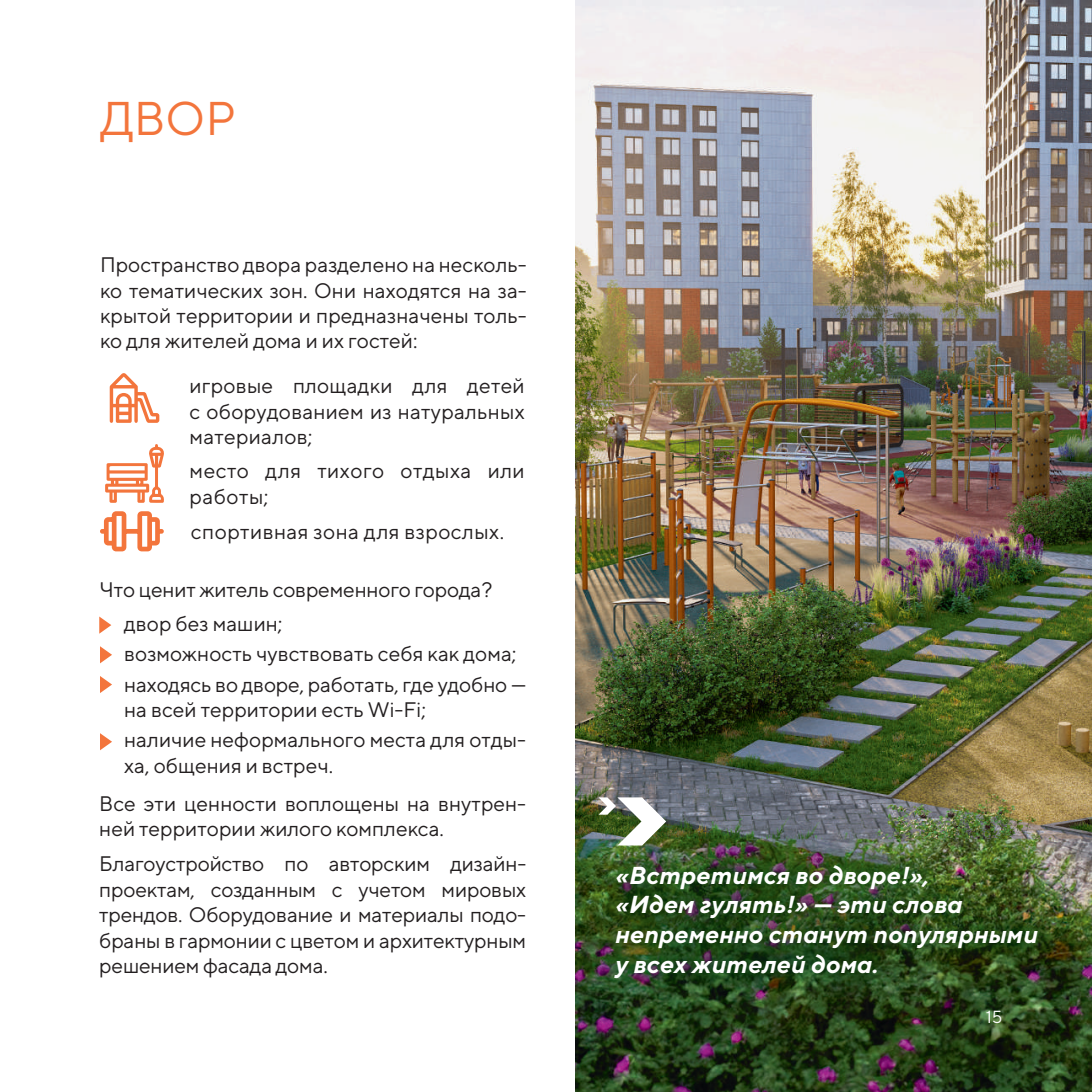
<style>
.page{position:relative;width:1092px;height:1092px;background:#fff}
.page>*{position:absolute;margin:0;border:0;box-sizing:border-box;transform-origin:0 0}
.t1{font:47.25px "TT Norms";color:#f3753c}
.t2{font:italic 700 24.5px/29.8px "TT Norms";letter-spacing:.01em;color:#fff}
.t3{font:21px/25.4px "TT Norms";color:#231f20}
.t4{font:21px/25.4px "TT Norms";letter-spacing:.02em;color:#231f20}
.t5{font:17.5px "TT Norms";color:#fff}
</style>
<div class="page">
<img style="left:575px;top:0;width:516px;height:1091px">
<svg style="left:99px;top:616px;width:12px;height:17px"></svg>
<svg style="left:100px;top:646px;width:12px;height:17px"></svg>
<svg style="left:100px;top:676px;width:12px;height:17px"></svg>
<svg style="left:100px;top:733px;width:12px;height:17px"></svg>
<div style="left:594px;top:844px;width:463px;height:153px;background:#004112;opacity:.66"></div>
<img style="left:598px;top:797px;width:68px;height:48px">
<svg style="left:105px;top:444px;width:59px;height:59px"></svg>
<svg style="left:110px;top:373px;width:49px;height:50px"></svg>
<svg style="left:100px;top:511px;width:64px;height:41px"></svg>
<h1 class="t1" style="left:100px;top:89px;width:137px">ДВОР</h1>
<p class="t3" style="left:100px;top:252px;width:428px;text-align:justify">Пространство двора разделено на несколь&shy;ко тематических зон. Они находятся на за&shy;крытой территории и предназначены толь&shy;ко для жителей дома и их гостей:</p>
<p class="t3" style="left:189px;top:373px;width:337px;text-align:justify">игровые площадки для детей с оборудованием из натуральных материалов;</p>
<p class="t4" style="left:189px;top:457px;width:336px">место для тихого отдыха или работы;</p>
<p class="t4" style="left:191px;top:518px;width:314px">спортивная зона для взрослых.</p>
<p class="t3" style="left:99px;top:576px;width:394px">Что ценит житель современного города?</p>
<p class="t3" style="left:124px;top:608px;width:403px;line-height:30.3px">двор без машин;<br>возможность чувствовать себя как дома; находясь во дворе, работать, где удобно —</p>
<p class="t3" style="left:124px;top:694px;width:403px;line-height:30.3px">на всей территории есть Wi-Fi;<br>наличие неформального места для отды-</p>
<p class="t3" style="left:124px;top:752px;width:210px">ха, общения и встреч.</p>
<p class="t3" style="left:99px;top:790px;width:428px">Все эти ценности воплощены на внутрен&shy;ней территории жилого комплекса.</p>
<p class="t3" style="left:99px;top:850px;width:428px;text-align:justify">Благоустройство по авторским дизайн&shy;проектам, созданным с учетом мировых трендов. Оборудование и материалы подо&shy;браны в гармонии с цветом и архитектурным решением фасада дома.</p>
<p class="t2" style="left:615px;top:859px;width:424px">«Встретимся во дворе!»,<br>«Идем гулять!» — эти слова непременно станут популярными у всех жителей дома.</p>
<p class="t5" style="left:985px;top:1006px;width:18px">15</p>
</div>
